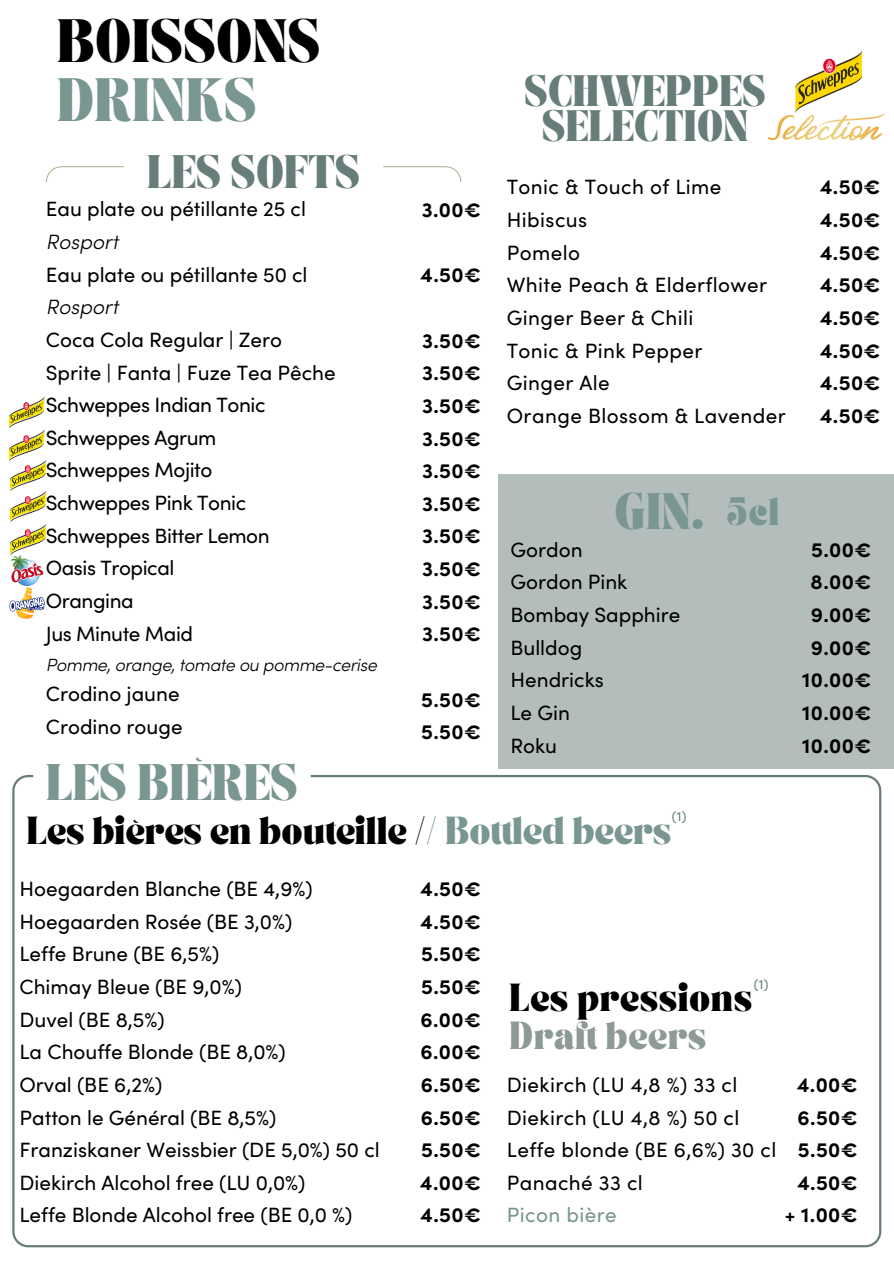
<style>
.page{position:relative;width:894px;height:1264px;background:#fff}
.page>*{position:absolute;margin:0;border:0;box-sizing:border-box;transform-origin:0 0}
.t1{font:700 37.5px/59.6px "TANASHFORD";color:#000}
.t2{font:700 31.5px "TANASHFORD";color:#7a9691}
.t3{font:700 28.8px "TANASHFORD";color:#677d79}
.t4{font:700 27px/34.8px "TANASHFORD";color:#677d79;text-align:center}
.t5{font:700 24px "TANASHFORD";color:#000}
.t6{font:700 24px/38.2px "TANASHFORD";letter-spacing:.02em;color:#000}
.t7{font:700 24px "TANASHFORD";color:#7a9691}
.t8{font:20.7px/32.5px "Sofia Pro";color:#000}
.t9{font:700 20.7px/32.5px "Sofia Pro";letter-spacing:.02em;color:#000;text-align:justify}
.t10{font:20.7px/32.5px "Sofia Pro";letter-spacing:.02em;color:#000}
.t11{font:20.7px "Sofia Pro";letter-spacing:-.02em;color:#000}
.t12{font:italic 300 20.7px "Sofia Pro";color:#000}
.t13{font:italic 300 17.7px "Sofia Pro";letter-spacing:-.02em;color:#000}
.t14{font:13.5px "Sofia Pro";color:#677d79}
.s1{color:#7a9691}
.s2{color:#8e9a98}
</style>
<div class="page">
<svg style="left:12px;top:775px;width:869px;height:472px"></svg>
<img style="left:10px;top:396px;width:35px;height:65px">
<svg style="left:33px;top:775px;width:277px;height:43px"></svg>
<img style="left:11px;top:458px;width:35px;height:31px">
<img style="left:10px;top:489px;width:36px;height:129px">
<div style="left:497px;top:474px;width:396px;height:294px;background:#b3bebc"></div>
<img style="left:768px;top:50px;width:116px;height:91px">
<p class="t1" style="left:57px;top:17px;width:265px">BOISSONS<br><span class="s1">DRINKS</span></p>
<p class="t3" style="left:147px;top:153px;width:215px">LES SOFTS</p>
<h3 class="t8" style="left:46px;top:195px;width:262px">Eau plate ou pétillante 25 cl</h3>
<h2 class="t12" style="left:46px;top:234px;width:74px">Rosport</h2>
<h6 class="t8" style="left:46px;top:261px;width:263px">Eau plate ou pétillante 50 cl</h6>
<h5 class="t12" style="left:46px;top:299px;width:74px">Rosport</h5>
<p class="t8" style="left:46px;top:326px;width:238px">Coca Cola Regular | Zero</p>
<p class="t8" style="left:46px;top:359px;width:291px">Sprite | Fanta | Fuze Tea Pêche</p>
<p class="t11" style="left:46px;top:397px;width:221px">Schweppes Indian Tonic</p>
<p class="t11" style="left:46px;top:430px;width:172px">Schweppes Agrum</p>
<p class="t11" style="left:46px;top:462px;width:168px">Schweppes Mojito</p>
<p class="t11" style="left:46px;top:495px;width:202px">Schweppes Pink Tonic</p>
<p class="t11" style="left:46px;top:528px;width:225px">Schweppes Bitter Lemon</p>
<p class="t11" style="left:46px;top:560px;width:130px">Oasis Tropical</p>
<p class="t11" style="left:46px;top:593px;width:89px">Orangina</p>
<p class="t11" style="left:46px;top:625px;width:149px">Jus Minute Maid</p>
<p class="t13" style="left:46px;top:658px;width:333px">Pomme, orange, tomate ou pomme-cerise</p>
<p class="t8" style="left:46px;top:680px;width:135px">Crodino jaune</p>
<p class="t8" style="left:46px;top:713px;width:138px">Crodino rouge</p>
<h5 class="t2" style="left:46px;top:762px;width:254px">LES BIÈRES</h5>
<p class="t9" style="left:421px;top:196px;width:61px">3.00€</p>
<p class="t9" style="left:420px;top:261px;width:62px">4.50€</p>
<p class="t9" style="left:422px;top:327px;width:61px">3.50€ 3.50€ 3.50€ 3.50€ 3.50€ 3.50€ 3.50€ 3.50€ 3.50€ 3.50€</p>
<p class="t9" style="left:421px;top:685px;width:61px">5.50€<br>5.50€</p>
<p class="t4" style="left:524px;top:77px;width:243px">SCHWEPPES<br>SELECTION</p>
<h5 class="t10" style="left:506px;top:174px;width:280px">Tonic &amp; Touch of Lime<br>Hibiscus<br>Pomelo<br>White Peach &amp; Elderflower<br>Ginger Beer &amp; Chili<br>Tonic &amp; Pink Pepper<br>Ginger Ale<br>Orange Blossom &amp; Lavender</h5>
<h6 class="t9" style="left:819px;top:174px;width:62px">4.50€ 4.50€ 4.50€ 4.50€ 4.50€ 4.50€ 4.50€ 4.50€</h6>
<p class="t2" style="left:614px;top:491px;width:91px">GIN.</p>
<h4 class="t7" style="left:726px;top:496px;width:54px">5cl</h4>
<h6 class="t8" style="left:510px;top:536px;width:171px">Gordon<br>Gordon Pink<br>Bombay Sapphire<br>Bulldog<br>Hendricks<br>Le Gin<br>Roku</h6>
<h5 class="t9" style="left:802px;top:536px;width:71px;text-align:center">5.00€<br>8.00€<br>9.00€<br>9.00€<br>10.00€<br>10.00€<br>10.00€</h5>
<h6 class="t14" style="left:671px;top:810px;width:16px">(1)</h6>
<p class="t5" style="left:26px;top:815px;width:646px">Les bières en bouteille /<span class="s1">/ Bottled beers</span></p>
<h5 class="t8" style="left:19px;top:875px;width:361px">Hoegaarden Blanche (BE 4,9%)<br>Hoegaarden Rosée (BE 3,0%)<br>Leffe Brune (BE 6,5%)<br>Chimay Bleue (BE 9,0%)<br>Duvel (BE 8,5%)<br>La Chouffe Blonde (BE 8,0%)<br>Orval (BE 6,2%)<br>Patton le Général (BE 8,5%)<br>Franziskaner Weissbier (DE 5,0%) 50 cl<br>Diekirch Alcohol free (LU 0,0%)<br>Leffe Blonde Alcohol free (BE 0,0 %)</h5>
<p class="t9" style="left:420px;top:875px;width:62px">4.50€ 4.50€ 5.50€ 5.50€ 6.00€ 6.00€ 6.50€ 6.50€ 5.50€ 4.00€ 4.50€</p>
<h5 class="t14" style="left:753px;top:979px;width:16px">(1)</h5>
<p class="t6" style="left:509px;top:981px;width:244px">Les pressions<br><span class="s2">Draft beers</span></p>
<h5 class="t10" style="left:506px;top:1070px;width:271px">Diekirch (LU 4,8 %) 33 cl<br>Diekirch (LU 4,8 %) 50 cl<br>Leffe blonde (BE 6,6%) 30 cl<br>Panaché 33 cl<br><span class="s1">Picon bière</span></h5>
<h5 class="t9" style="left:784px;top:1070px;width:74px;text-align:right">4.00€<br>6.50€<br>5.50€<br>4.50€ + 1.00€</h5>
</div>
